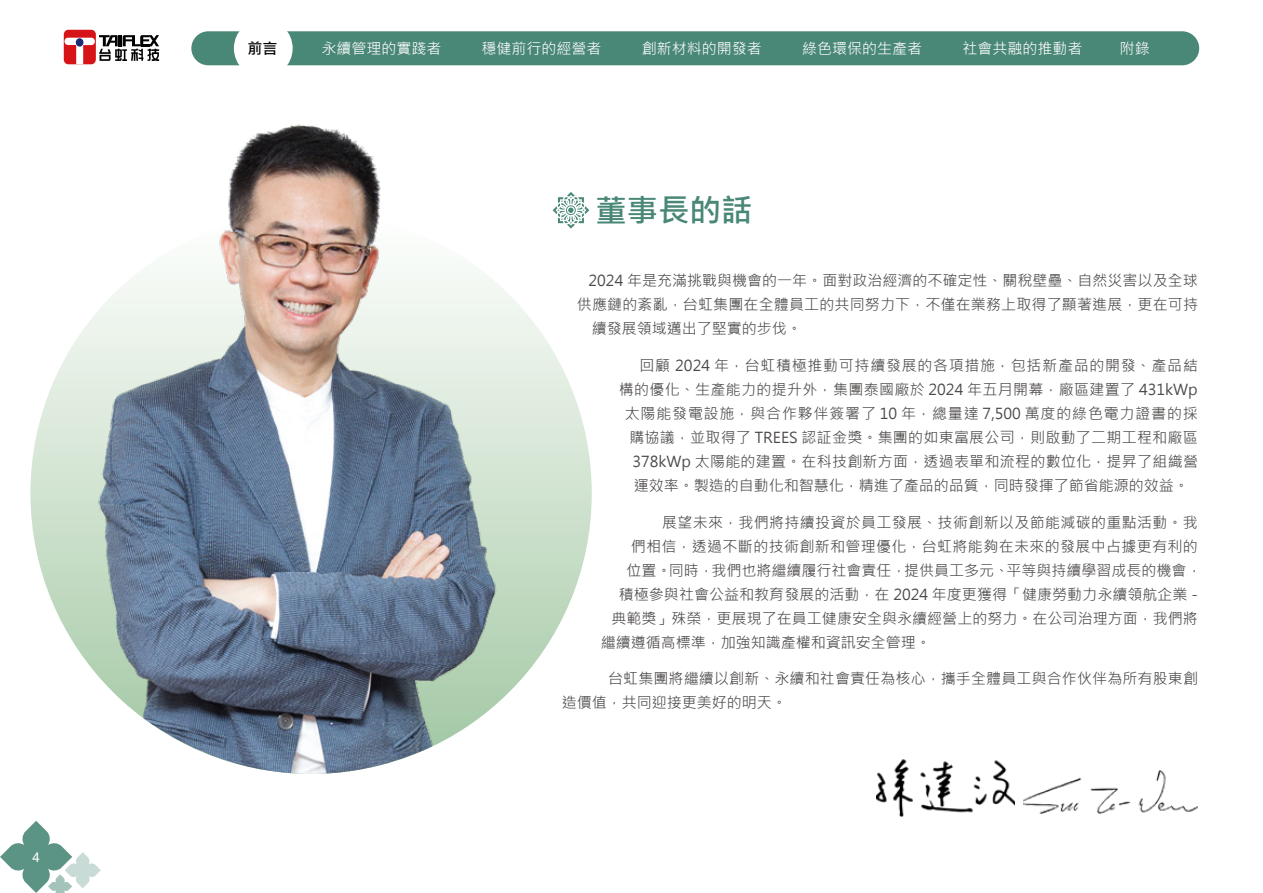
<style>
.page{position:relative;width:1263px;height:893px;background:#fff}
.page>*{position:absolute;margin:0;border:0;box-sizing:border-box;transform-origin:0 0}
.t1{font:700 31.5px "Microsoft Jheng Hei";color:#498777}
.t2{font:15px/24px "Microsoft Jheng Hei";letter-spacing:.01em;color:#4c4948}
.t3{font:15px "Microsoft Jheng Hei";color:#fff}
.t4{font:15px "Microsoft Jheng Hei";letter-spacing:.055em;color:#4c4948}
.t5{font:15px "Microsoft Jheng Hei";letter-spacing:.045em;color:#4c4948}
.t6{font:700 15px "Microsoft Jheng Hei";color:#000}
.t7{font:13.5px "Arial";color:#fff}
</style>
<div class="page">
<svg style="left:0;top:821px;width:101px;height:72px"></svg>
<svg style="left:64px;top:30px;width:32px;height:34px"></svg>
<div style="left:65px;top:38px;width:30px;height:7px;background:#fff;border-radius:4px"></div>
<div style="left:76px;top:38px;width:7px;height:9px;background:#1d2a74;border-radius:50%"></div>
<svg style="left:99px;top:35px;width:60px;height:26px"></svg>
<div style="left:191px;top:31px;width:1008px;height:34px;background:#498777;border-radius:17px"></div>
<div style="left:234px;top:19px;width:59px;height:59px;background:#fff;border-radius:50%"></div>
<svg style="left:30px;top:213px;width:562px;height:561px;background:#d1e3d1"></svg>
<img style="left:67px;top:124px;width:451px;height:650px">
<img style="left:877px;top:759px;width:138px;height:57px">
<img style="left:1023px;top:770px;width:174px;height:44px">
<svg style="left:553px;top:192px;width:36px;height:37px"></svg>
<p class="t7" style="left:32px;top:848px;width:9px">4</p>
<p class="t6" style="left:248px;top:39px;width:31px">前言</p>
<p class="t3" style="left:321px;top:39px;width:121px">永續管理的實踐者</p>
<p class="t3" style="left:482px;top:39px;width:121px">穩健前行的經營者</p>
<p class="t3" style="left:642px;top:39px;width:121px">創新材料的開發者</p>
<p class="t3" style="left:802px;top:39px;width:121px">綠色環保的生產者</p>
<p class="t3" style="left:962px;top:39px;width:121px">社會共融的推動者</p>
<p class="t3" style="left:1120px;top:39px;width:31px">附錄</p>
<h1 class="t1" style="left:595px;top:191px;width:159px">董事長的話</h1>
<p class="t2" style="left:589px;top:269px;width:611px">2024 年是充滿挑戰與機會的一年。面對政治經濟的不確定性、關稅壁壘、自然災害以及全球</p>
<p class="t2" style="left:577px;top:293px;width:623px">供應鏈的紊亂，台虹集團在全體員工的共同努力下，不僅在業務上取得了顯著進展，更在可持</p>
<p class="t2" style="left:592px;top:317px;width:211px">續發展領域邁出了堅實的步伐。</p>
<p class="t5" style="left:640px;top:356px;width:560px">回顧 2024 年，台虹積極推動可持續發展的各項措施，包括新產品的開發、產品結</p>
<p class="t2" style="left:619px;top:377px;width:580px">構的優化、生產能力的提升外，集團泰國廠於 2024 年五月開幕，廠區建置了 431kWp</p>
<p class="t4" style="left:625px;top:404px;width:574px">太陽能發電設施，與合作夥伴簽署了 10 年，總量達 7,500 萬度的綠色電力證書的採</p>
<p class="t2" style="left:629px;top:425px;width:570px">購協議，並取得了 TREES 認証金獎。集團的如東富展公司，則啟動了二期工程和廠區</p>
<p class="t2" style="left:632px;top:449px;width:567px">378kWp 太陽能的建置。在科技創新方面，透過表單和流程的數位化，提昇了組織營</p>
<p class="t2" style="left:634px;top:473px;width:556px">運效率。製造的自動化和智慧化，精進了產品的品質，同時發揮了節省能源的效益。</p>
<p class="t2" style="left:662px;top:510px;width:537px">展望未來，我們將持續投資於員工發展、技術創新以及節能減碳的重點活動。我</p>
<p class="t2" style="left:631px;top:534px;width:569px">們相信，透過不斷的技術創新和管理優化，台虹將能夠在未來的發展中占據更有利的</p>
<p class="t2" style="left:626px;top:558px;width:577px">位置。同時，我們也將繼續履行社會責任，提供員工多元、平等與持續學習成長的機會，</p>
<p class="t2" style="left:619px;top:582px;width:580px">積極參與社會公益和教育發展的活動，在 2024 年度更獲得「健康勞動力永續領航企業 -</p>
<p class="t2" style="left:611px;top:606px;width:588px">典範獎」殊榮，更展現了在員工健康安全與永續經營上的努力。在公司治理方面，我們將</p>
<p class="t2" style="left:601px;top:630px;width:331px">繼續遵循高標準，加強知識產權和資訊安全管理。</p>
<p class="t2" style="left:562px;top:667px;width:638px;text-indent:46px">台虹集團將繼續以創新、永續和社會責任為核心，攜手全體員工與合作伙伴為所有股東創造價值，共同迎接更美好的明天。</p>
</div>
